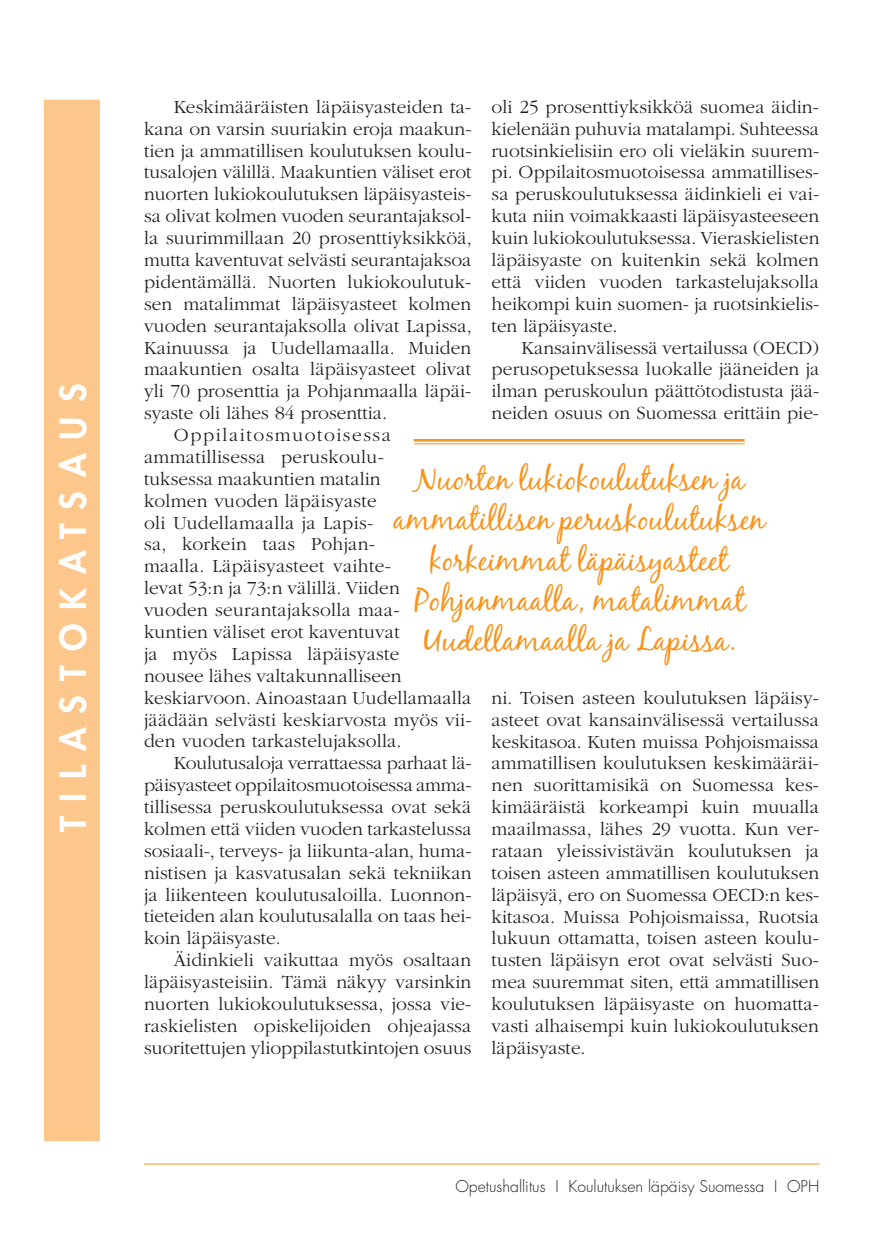
<style>
.page{position:relative;width:874px;height:1241px;background:#fff}
.page>*{position:absolute;margin:0;border:0;box-sizing:border-box;transform-origin:0 0}
.t1{font:800 35px "Futura Std";letter-spacing:.4em;color:#fff}
.t2{font:31.5px/40.2px "Black Jack";color:#f7941d;text-align:center}
.t3{font:300 19.25px/21.9px "ITC Garamond Std";letter-spacing:.005em;color:#231f20;text-align:justify}
.t4{font:300 19.25px "ITC Garamond Std";letter-spacing:.08em;color:#231f20}
.t5{font:300 15.75px "Futura Std";color:#231f20}
</style>
<div class="page">
<hr style="left:144px;top:1163px;width:675px;height:1px;background:#f7941d">
<div style="left:44px;top:100px;width:56px;height:1041px;background:#fdc68a"></div>
<hr style="left:413px;top:439px;width:331px;height:2px;background:#f7941d">
<hr style="left:413px;top:443px;width:331px;height:1px;background:#f7941d">
<h1 class="t1" style="left:51px;top:832px;width:449px;rotate:-90deg">TILASTOKATSAUS</h1>
<p class="t3" style="left:174px;top:96px;width:299px">Keskimääräisten läpäisyasteiden ta-</p>
<p class="t3" style="left:144px;top:118px;width:329px">kana on varsin suuriakin eroja maakun-</p>
<p class="t3" style="left:144px;top:140px;width:329px">tien ja ammatillisen koulutuksen koulu-</p>
<p class="t3" style="left:144px;top:162px;width:329px">tusalojen välillä. Maakuntien väliset erot</p>
<p class="t3" style="left:144px;top:183px;width:329px">nuorten lukiokoulutuksen läpäisyasteis-</p>
<p class="t3" style="left:144px;top:205px;width:329px">sa olivat kolmen vuoden seurantajaksol-</p>
<p class="t3" style="left:144px;top:227px;width:329px">la suurimmillaan 20 prosenttiyksikköä,</p>
<p class="t3" style="left:144px;top:249px;width:328px">mutta kaventuvat selvästi seurantajaksoa</p>
<p class="t3" style="left:144px;top:271px;width:329px">pidentämällä. Nuorten lukiokoulutuk-</p>
<p class="t3" style="left:144px;top:293px;width:329px">sen matalimmat läpäisyasteet kolmen</p>
<p class="t3" style="left:144px;top:315px;width:329px">vuoden seurantajaksolla olivat Lapissa,</p>
<p class="t3" style="left:144px;top:337px;width:329px">Kainuussa ja Uudellamaalla. Muiden</p>
<p class="t3" style="left:144px;top:358px;width:329px">maakuntien osalta läpäisyasteet olivat</p>
<p class="t3" style="left:144px;top:380px;width:329px">yli 70 prosenttia ja Pohjanmaalla läpäi-</p>
<p class="t3" style="left:144px;top:402px;width:244px">syaste oli lähes 84 prosenttia.</p>
<p class="t4" style="left:174px;top:424px;width:219px">Oppilaitosmuotoisessa</p>
<p class="t3" style="left:144px;top:446px;width:241px">ammatillisessa peruskoulu-</p>
<p class="t3" style="left:144px;top:468px;width:238px">tuksessa maakuntien matalin</p>
<p class="t3" style="left:144px;top:490px;width:234px">kolmen vuoden läpäisyaste</p>
<p class="t3" style="left:144px;top:512px;width:231px">oli Uudellamaalla ja Lapis-</p>
<p class="t3" style="left:144px;top:533px;width:232px">sa, korkein taas Pohjan-</p>
<p class="t3" style="left:144px;top:555px;width:248px">maalla. Läpäisyasteet vaihte-</p>
<p class="t3" style="left:144px;top:577px;width:257px">levat 53:n ja 73:n välillä. Viiden</p>
<p class="t3" style="left:144px;top:599px;width:257px">vuoden seurantajaksolla maa-</p>
<p class="t3" style="left:144px;top:621px;width:257px">kuntien väliset erot kaventuvat</p>
<p class="t3" style="left:144px;top:643px;width:257px">ja myös Lapissa läpäisyaste</p>
<p class="t3" style="left:144px;top:665px;width:259px">nousee lähes valtakunnalliseen</p>
<p class="t3" style="left:144px;top:686px;width:329px">keskiarvoon. Ainoastaan Uudellamaalla</p>
<p class="t3" style="left:144px;top:708px;width:329px">jäädään selvästi keskiarvosta myös vii-</p>
<p class="t3" style="left:144px;top:730px;width:259px">den vuoden tarkastelujaksolla.</p>
<p class="t3" style="left:174px;top:752px;width:299px">Koulutusaloja verrattaessa parhaat lä-</p>
<p class="t3" style="left:144px;top:774px;width:329px">päisyasteet oppilaitosmuotoisessa amma-</p>
<p class="t3" style="left:144px;top:796px;width:329px">tillisessa peruskoulutuksessa ovat sekä</p>
<p class="t3" style="left:144px;top:818px;width:329px">kolmen että viiden vuoden tarkastelussa</p>
<p class="t3" style="left:144px;top:840px;width:328px">sosiaali-, terveys- ja liikunta-alan, huma-</p>
<p class="t3" style="left:144px;top:861px;width:329px">nistisen ja kasvatusalan sekä tekniikan</p>
<p class="t3" style="left:144px;top:883px;width:328px">ja liikenteen koulutusaloilla. Luonnon-</p>
<p class="t3" style="left:144px;top:905px;width:329px">tieteiden alan koulutusalalla on taas hei-</p>
<p class="t3" style="left:144px;top:927px;width:138px">koin läpäisyaste.</p>
<p class="t3" style="left:174px;top:949px;width:299px">Äidinkieli vaikuttaa myös osaltaan</p>
<p class="t3" style="left:144px;top:971px;width:329px">läpäisyasteisiin. Tämä näkyy varsinkin</p>
<p class="t3" style="left:144px;top:993px;width:329px">nuorten lukiokoulutuksessa, jossa vie-</p>
<p class="t3" style="left:144px;top:1014px;width:329px">raskielisten opiskelijoiden ohjeajassa</p>
<p class="t3" style="left:144px;top:1036px;width:329px">suoritettujen ylioppilastutkintojen osuus</p>
<p class="t3" style="left:491px;top:96px;width:329px">oli 25 prosenttiyksikköä suomea äidin&shy;kielenään puhuvia matalampi. Suhteessa ruotsinkielisiin ero oli vieläkin suurem&shy;pi. Oppilaitosmuotoisessa ammatillises&shy;sa peruskoulutuksessa äidinkieli ei vai&shy;kuta niin voimakkaasti läpäisyasteeseen kuin lukiokoulutuksessa. Vieraskielisten läpäisyaste on kuitenkin sekä kolmen että viiden vuoden tarkastelujaksolla heikompi kuin suomen- ja ruotsinkielis&shy;ten läpäisyaste.</p>
<p class="t3" style="left:491px;top:337px;width:329px;text-indent:30px">Kansainvälisessä vertailussa (OECD) perusopetuksessa luokalle jääneiden ja ilman peruskoulun päättötodistusta jää&shy;neiden osuus on Suomessa erittäin pie-</p>
<h2 class="t2" style="left:393px;top:458px;width:372px">Nuorten lukiokoulutuksen ja ammatillisen peruskoulutuksen korkeimmat läpäisyasteet<br>Pohjanmaalla, matalimmat<br>Uudellamaalla ja Lapissa.</h2>
<p class="t3" style="left:491px;top:687px;width:329px">ni. Toisen asteen koulutuksen läpäisy&shy;asteet ovat kansainvälisessä vertailussa keskitasoa. Kuten muissa Pohjoismaissa ammatillisen koulutuksen keskimääräi&shy;nen suorittamisikä on Suomessa kes&shy;kimääräistä korkeampi kuin muualla maailmassa, lähes 29 vuotta. Kun ver&shy;rataan yleissivistävän koulutuksen ja toisen asteen ammatillisen koulutuksen läpäisyä, ero on Suomessa OECD:n kes&shy;kitasoa. Muissa Pohjoismaissa, Ruotsia lukuun ottamatta, toisen asteen koulu&shy;tusten läpäisyn erot ovat selvästi Suo&shy;mea suuremmat siten, että ammatillisen koulutuksen läpäisyaste on huomatta&shy;vasti alhaisempi kuin lukiokoulutuksen läpäisyaste.</p>
<p class="t5" style="left:455px;top:1175px;width:365px">Opetushallitus I Koulutuksen läpäisy Suomessa I OPH</p>
</div>
